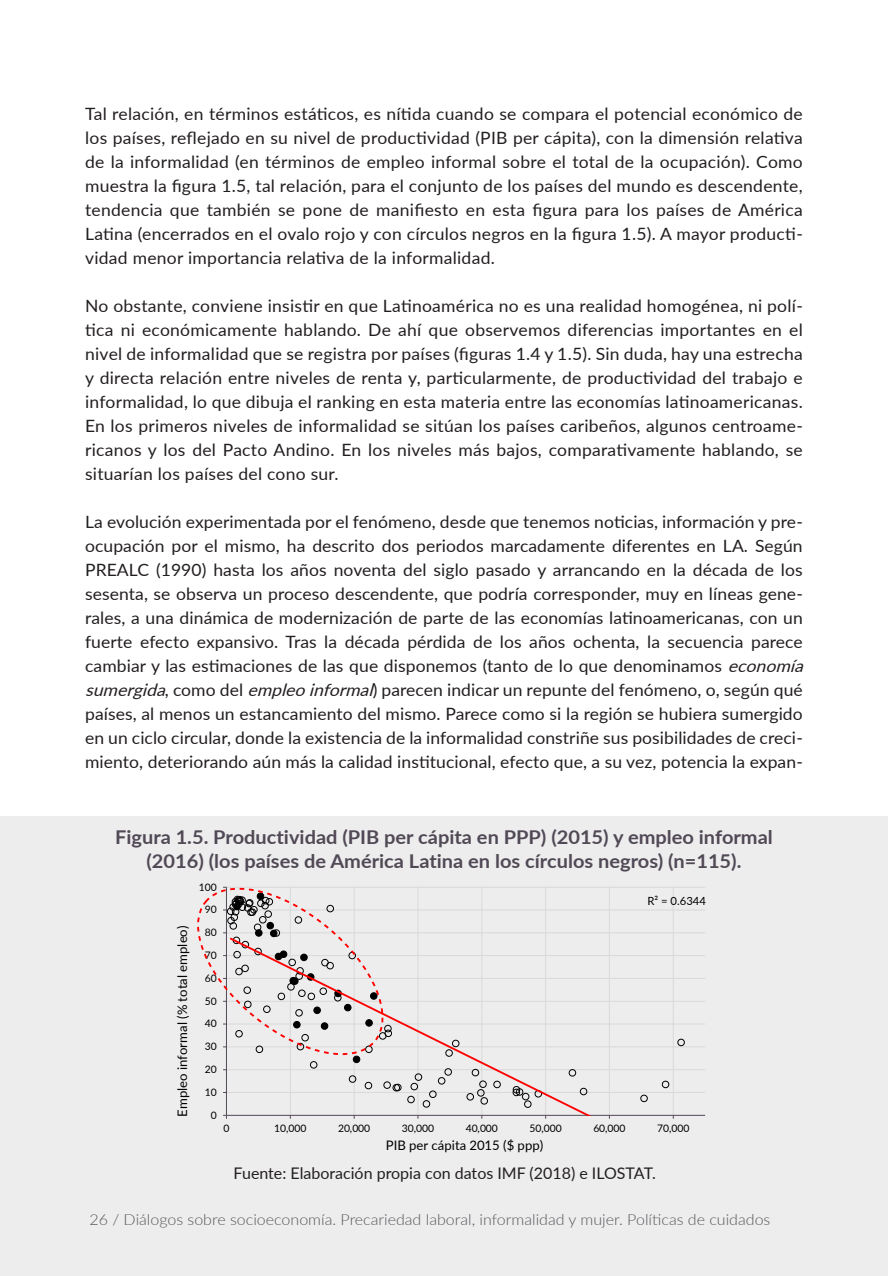
<style>
.page{position:relative;width:888px;height:1276px;background:#fff}
.page>*{position:absolute;margin:0;border:0;box-sizing:border-box;transform-origin:0 0}
.TITULO_TABLAS{font:700 19px/24px "Lato";color:#514955;text-align:center;scale:1.05 1}
.TEXTO_GENERAL{font:17px/24px "Lato";letter-spacing:.005em;color:#231f20;text-align:justify}
.pie_tablas{font:16px "Lato";color:#231f20}
.t1{font:300 15.2px "Lato";color:#57585a;scale:1.05 1}
.t2{font:13.2px "Lato";color:#000}
.t3{font:11.2px "Lato";color:#000}
.t4{font:10.4px "Lato";letter-spacing:-.005em;color:#000}
.s1{font-style:italic}
</style>
<div class="page">
<div style="left:0;top:816px;width:887px;height:460px;background:#ededee"></div>
<hr style="left:226px;top:887px;width:479px;height:1px;background:#d9d9d9">
<hr style="left:226px;top:909px;width:479px;height:1px;background:#d9d9d9">
<hr style="left:226px;top:932px;width:479px;height:1px;background:#d9d9d9">
<hr style="left:226px;top:1092px;width:479px;height:1px;background:#d9d9d9">
<hr style="left:672px;top:887px;width:1px;height:228px;background:#d9d9d9">
<hr style="left:609px;top:887px;width:1px;height:228px;background:#d9d9d9">
<hr style="left:545px;top:887px;width:1px;height:228px;background:#d9d9d9">
<hr style="left:481px;top:887px;width:1px;height:228px;background:#d9d9d9">
<hr style="left:417px;top:887px;width:1px;height:228px;background:#d9d9d9">
<hr style="left:226px;top:887px;width:1px;height:228px;background:#524955">
<hr style="left:226px;top:1115px;width:479px;height:1px;background:#524955">
<svg style="left:228px;top:936px;width:477px;height:179px"></svg>
<svg style="left:197px;top:886px;width:198px;height:184px"></svg>
<p class="TEXTO_GENERAL" style="left:85px;top:101px;width:719px">Tal relación, en términos estáticos, es nítida cuando se compara el potencial económico de los países, reflejado en su nivel de productividad (PIB per cápita), con la dimensión relativa de la informalidad (en términos de empleo informal sobre el total de la ocupación). Como muestra la figura 1.5, tal relación, para el conjunto de los países del mundo es descendente, tendencia que también se pone de manifiesto en esta figura para los países de América Latina (encerrados en el ovalo rojo y con círculos negros en la figura 1.5). A mayor producti&shy;vidad menor importancia relativa de la informalidad.</p>
<p class="TEXTO_GENERAL" style="left:85px;top:293px;width:719px">No obstante, conviene insistir en que Latinoamérica no es una realidad homogénea, ni polí&shy;tica ni económicamente hablando. De ahí que observemos diferencias importantes en el nivel de informalidad que se registra por países (figuras 1.4 y 1.5). Sin duda, hay una estrecha y directa relación entre niveles de renta y, particularmente, de productividad del trabajo e informalidad, lo que dibuja el ranking en esta materia entre las economías latinoamericanas.<br>En los primeros niveles de informalidad se sitúan los países caribeños, algunos centroame&shy;ricanos y los del Pacto Andino. En los niveles más bajos, comparativamente hablando, se situarían los países del cono sur.</p>
<p class="TEXTO_GENERAL" style="left:85px;top:509px;width:725px;text-align:left">La evolución experimentada por el fenómeno, desde que tenemos noticias, información y pre&shy;ocupación por el mismo, ha descrito dos periodos marcadamente diferentes en LA. Según PREALC (1990) hasta los años noventa del siglo pasado y arrancando en la década de los sesenta, se observa un proceso descendente, que podría corresponder, muy en líneas gene&shy;rales, a una dinámica de modernización de parte de las economías latinoamericanas, con un fuerte efecto expansivo. Tras la década pérdida de los años ochenta, la secuencia parece cambiar y las estimaciones de las que disponemos (tanto de lo que denominamos <span class="s1">economía sumergida</span>, como del <span class="s1">empleoinformal</span>) parecen indicar un repunte del fenómeno, o, según qué países, al menos un estancamiento del mismo. Parece como si la región se hubiera sumergido en un ciclo circular, donde la existencia de la informalidad constriñe sus posibilidades de creci&shy;miento, deteriorando aún más la calidad institucional, efecto que, a su vez, potencia la expan-</p>
<p class="TITULO_TABLAS" style="left:115px;top:824px;width:627px">Figura 1.5. Productividad (PIB per cápita en PPP) (2015) y empleo informal (2016) (los países de América Latina en los círculos negros) (n=115).</p>
<p class="t2" style="left:173px;top:1116px;width:193px;rotate:-90deg">Empleo informal (% total empleo)</p>
<p class="t4" style="left:199px;top:879px;width:19px">100</p>
<p class="t4" style="left:205px;top:902px;width:13px">90</p>
<p class="t4" style="left:205px;top:925px;width:13px">80</p>
<p class="t4" style="left:205px;top:948px;width:13px">70</p>
<p class="t4" style="left:205px;top:970px;width:13px">60</p>
<p class="t4" style="left:205px;top:993px;width:13px">50</p>
<p class="t4" style="left:205px;top:1016px;width:13px">40</p>
<p class="t4" style="left:205px;top:1039px;width:13px">30</p>
<p class="t4" style="left:205px;top:1062px;width:13px">20</p>
<p class="t4" style="left:205px;top:1084px;width:13px">10</p>
<p class="t4" style="left:211px;top:1107px;width:8px">0</p>
<p class="t3" style="left:647px;top:893px;width:60px">R² = 0.6344</p>
<p class="t4" style="left:223px;top:1121px;width:8px">0</p>
<p class="t4" style="left:274px;top:1121px;width:34px">10,000</p>
<p class="t4" style="left:338px;top:1121px;width:34px">20,000</p>
<p class="t4" style="left:402px;top:1121px;width:34px">30,000</p>
<p class="t4" style="left:465px;top:1121px;width:34px">40,000</p>
<p class="t4" style="left:529px;top:1121px;width:34px">50,000</p>
<p class="t4" style="left:593px;top:1121px;width:34px">60,000</p>
<p class="t4" style="left:657px;top:1121px;width:34px">70,000</p>
<p class="t2" style="left:386px;top:1135px;width:159px">PIB per cápita 2015 ($ ppp)</p>
<p class="pie_tablas" style="left:233px;top:1161px;width:423px">Fuente: Elaboración propia con datos IMF (2018) e ILOSTAT.</p>
<p class="t1" style="left:89px;top:1208px;width:650px">26 / Diálogos sobre socioeconomía. Precariedad laboral, informalidad y mujer. Políticas de cuidados</p>
</div>
